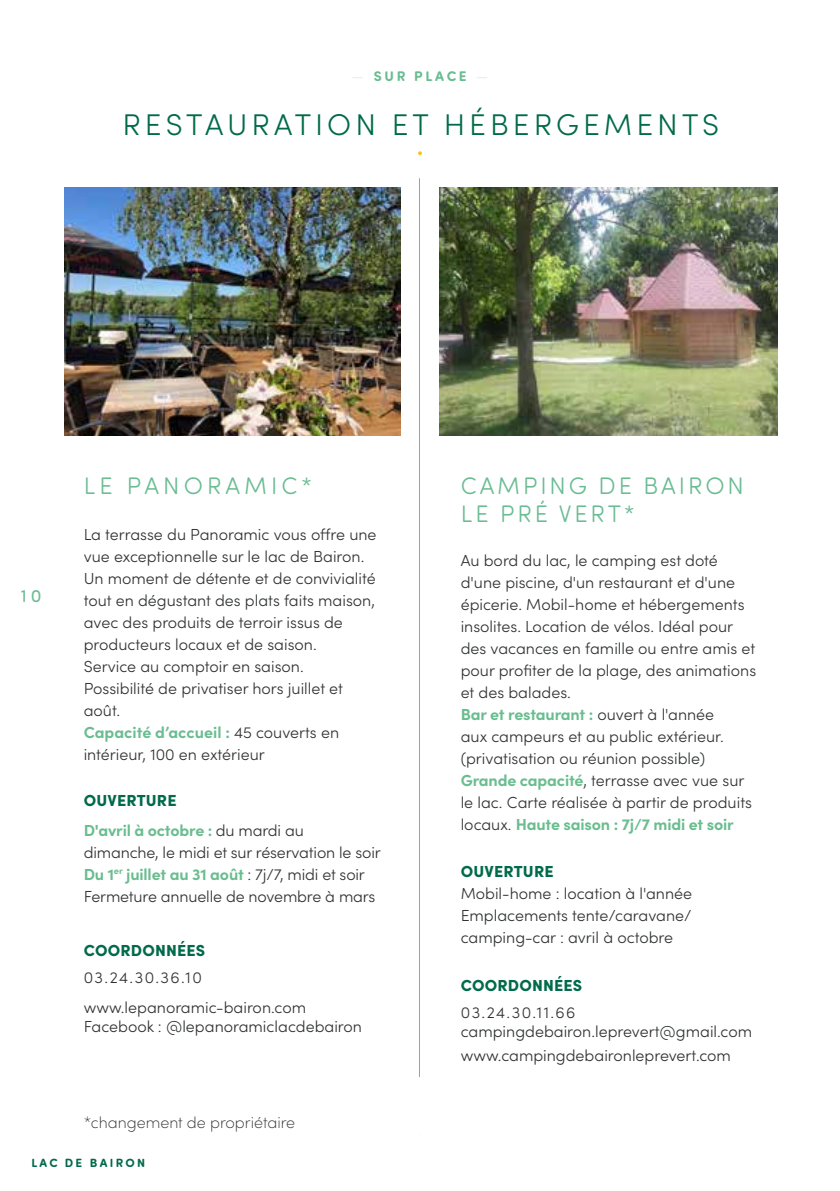
<style>
.page{position:relative;width:840px;height:1191px;background:#fff}
.page>*{position:absolute;margin:0;border:0;box-sizing:border-box;transform-origin:0 0}
.t1{font:300 30px "Sofia Pro";letter-spacing:.135em;color:#006a4a}
.t2{font:300 24px/28.8px "Sofia Pro Soft";letter-spacing:.12em;color:#6abc93}
.t3{font:300 24px "Sofia Pro Soft";letter-spacing:.17em;color:#6abc93}
.t4{font:18px "Sofia Pro Soft";color:#6abc93}
.t5{font:300 16px/22px "Sofia Pro";color:#303232}
.t6{font:700 16px/30px "Sofia Pro";letter-spacing:-.01em;color:#69bd8f}
.t7{font:900 16px "Sofia Pro";letter-spacing:.01em;color:#006a4a}
.t8{font:200 16px "Sofia Pro";color:#303232}
.t9{font:700 14px "Sofia Pro Soft";letter-spacing:.195em;color:#6abc91}
.t10{font:700 12px "Sofia Pro Soft";letter-spacing:.195em;color:#006a4a}
.s1{font-family:"Didot LT Pro"}
.s2{font-weight:700;color:#6abc91}
.s3{font-weight:900;color:#006a4a}
.s4{font-weight:300;color:#303232}
.s5{font-weight:700;color:#69bd8f}
</style>
<div class="page">
<hr style="left:419px;top:179px;width:1px;height:954px;background:#6abc91">
<img style="left:439px;top:187px;width:338px;height:249px">
<img style="left:64px;top:187px;width:336px;height:249px">
<svg style="left:418px;top:151px;width:3px;height:4px"></svg>
<div style="left:400px;top:1077px;width:39px;height:57px;background:#fff"></div>
<p class="t9" style="left:350px;top:66px;width:140px"><span class="s1">—</span> SUR PLACE <span class="s1">—</span></p>
<h1 class="t1" style="left:122px;top:103px;width:598px">RESTAURATION ET HÉBERGEMENTS</h1>
<p class="t4" style="left:21px;top:584px;width:22px">10</p>
<h2 class="t3" style="left:84px;top:469px;width:230px">LE PANORAMIC*</h2>
<p class="t5" style="left:84px;top:522px;width:294px">La terrasse du Panoramic vous offre une vue exceptionnelle sur le lac de Bairon.<br>Un moment de détente et de convivialité tout en dégustant des plats faits maison, avec des produits de terroir issus de producteurs locaux et de saison.<br>Service au comptoir en saison.<br>Possibilité de privatiser hors juillet et août.<br><span class="s2">Capacité d’accueil :</span> 45 couverts en intérieur, 100 en extérieur</p>
<p class="t6" style="left:84px;top:783px;width:221px"><span class="s3">OUVERTURE<br></span>D'avril à octobre : <span class="s4">du mardi au</span></p>
<p class="t5" style="left:84px;top:840px;width:298px">dimanche, le midi et sur réservation le soir<br><span class="s5">Du 1</span><sup>er</sup> <span class="s5">juillet au 31 août</span> : 7j/7, midi et soir<br>Fermeture annuelle de novembre à mars</p>
<p class="t7" style="left:84px;top:937px;width:123px">COORDONNÉES</p>
<p class="t5" style="left:84px;top:961px;width:224px;line-height:30px">03.24.30.36.10 www.lepanoramic-bairon.com</p>
<p class="t5" style="left:84px;top:1014px;width:279px">Facebook : @lepanoramiclacdebairon</p>
<p class="t8" style="left:84px;top:1111px;width:213px">*changement de propriétaire</p>
<h2 class="t2" style="left:460px;top:470px;width:284px">CAMPING DE BAIRON<br>LE PRÉ VERT*</h2>
<p class="t5" style="left:460px;top:549px;width:297px">Au bord du lac, le camping est doté d'une piscine, d'un restaurant et d'une épicerie. Mobil-home et hébergements insolites. Location de vélos. Idéal pour des vacances en famille ou entre amis et pour profiter de la plage, des animations et des balades.<br><span class="s5">Bar et restaurant :</span> ouvert à l'année<br>aux campeurs et au public extérieur. (privatisation ou réunion possible)<br><span class="s5">Grande capacité</span>, terrasse avec vue sur le lac. Carte réalisée à partir de produits locaux. <span class="s5">Haute saison : 7j/7 midi et soir</span></p>
<p class="t7" style="left:460px;top:858px;width:94px">OUVERTURE</p>
<p class="t5" style="left:460px;top:881px;width:233px;text-align:justify">Mobil-home : location à l'année Emplacements tente/caravane/ camping-car : avril à octobre</p>
<p class="t7" style="left:460px;top:972px;width:123px">COORDONNÉES</p>
<p class="t5" style="left:460px;top:1001px;width:293px;line-height:19.2px">03.24.30.11.66 campingdebairon.leprevert@gmail.com</p>
<p class="t5" style="left:460px;top:1043px;width:271px">www.campingdebaironleprevert.com</p>
<p class="t10" style="left:31px;top:1154px;width:115px">LAC DE BAIRON</p>
</div>
